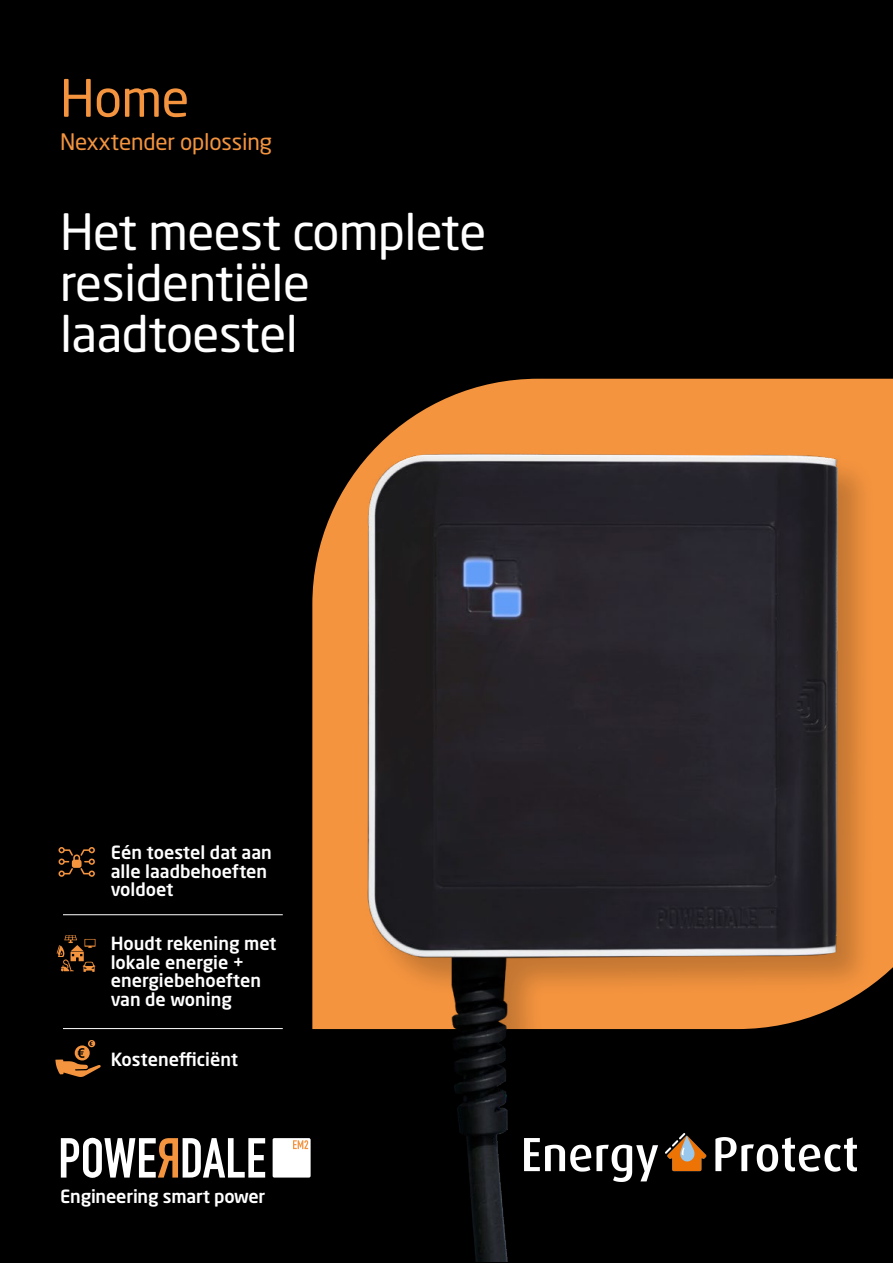
<style>
.page{position:relative;width:893px;height:1263px;background:#000}
.page>*{position:absolute;margin:0;border:0;box-sizing:border-box;transform-origin:0 0}
.t1{font:51px "Neo Sans W1 G";color:#f4943f}
.t2{font:49.5px/51px "Neo Sans W1 G";letter-spacing:-.01em;color:#fff}
.t3{font:22.5px "Neo Sans W1 G";letter-spacing:-.01em;color:#f4943f}
.t4{font:500 18px/18.5px "Neo Sans W1 G";color:#fff}
</style>
<div class="page">
<svg style="left:312px;top:471px;width:44px;height:558px;background:#dd8639"></svg>
<img style="left:356px;top:378px;width:537px;height:884px">
<hr style="left:63px;top:914px;width:220px;height:1px;background:#fff">
<hr style="left:63px;top:1028px;width:220px;height:1px;background:#fff">
<svg style="left:58px;top:847px;width:37px;height:30px"></svg>
<svg style="left:55px;top:1040px;width:46px;height:37px"></svg>
<svg style="left:57px;top:935px;width:38px;height:37px"></svg>
<svg style="left:61px;top:1138px;width:204px;height:40px"></svg>
<div style="left:273px;top:1138px;width:38px;height:39px;background:#fff;border-radius:2px"></div>
<svg style="left:293px;top:1140px;width:15px;height:9px"></svg>
<img style="left:524px;top:1134px;width:333px;height:48px">
<p class="t1" style="left:60px;top:67px;width:131px">Home</p>
<p class="t3" style="left:60px;top:128px;width:214px">Nexxtender oplossing</p>
<p class="t2" style="left:60px;top:206px;width:428px">Het meest complete residentiële</p>
<p class="t2" style="left:60px;top:308px;width:239px">laadtoestel</p>
<p class="t4" style="left:111px;top:843px;width:163px">Eén toestel dat aan alle laadbehoeften voldoet</p>
<p class="t4" style="left:111px;top:934px;width:167px">Houdt rekening met lokale energie + energiebehoeften van de woning</p>
<p class="t4" style="left:111px;top:1050px;width:129px">Kostenefficiënt</p>
<p class="t4" style="left:60px;top:1187px;width:207px">Engineering smart power</p>
</div>
